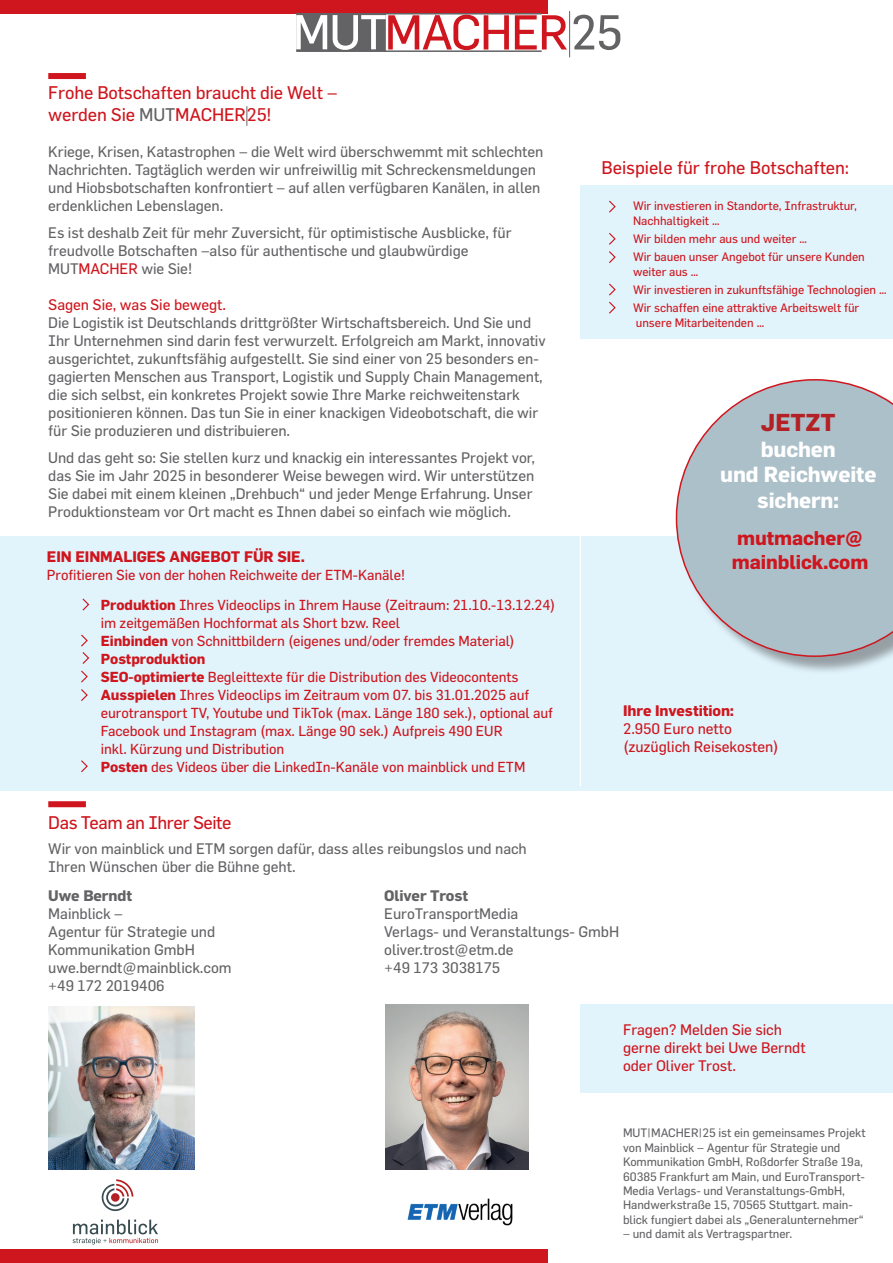
<style>
.page{position:relative;width:893px;height:1263px;background:#fff}
.page>*{position:absolute;margin:0;border:0;box-sizing:border-box;transform-origin:0 0}
.t1{font:700 24px "Flama";letter-spacing:-.005em;color:#b32125}
.t2{font:700 21.45px/25.8px "Flama";letter-spacing:-.005em;color:#fff;text-align:center}
.t3{font:700 19.5px/23.4px "Flama";letter-spacing:-.005em;color:#cf151d}
.t4{font:18px/21.6px "Flama";letter-spacing:-.01em;color:#cf151d}
.t5{font:15px/18px "Flama";letter-spacing:-.005em;color:#636366}
.t6{font:15px/18px "Flama";letter-spacing:-.005em;color:#cf151d}
.t7{font:700 15px "Flama";letter-spacing:-.005em;color:#cf151d}
.t8{font:700 15px "Flama";letter-spacing:-.005em;color:#636366}
.t9{font:14.25px/18px "Flama";letter-spacing:-.005em;color:#cf151d}
.t10{font:12px/14.4px "Flama";letter-spacing:-.005em;color:#636366}
.t11{font:12px/18px "Flama";letter-spacing:-.005em;color:#cf151d}
.s1{color:#636366}
.s2{color:#cf151d}
.s3{font-weight:700}
</style>
<div class="page">
<div style="left:580px;top:185px;width:313px;height:153px;background:#e1f4fc"></div>
<div style="left:48px;top:73px;width:38px;height:6px;background:#cf151d"></div>
<div style="left:0;top:0;width:547px;height:13px;background:#cf151d"></div>
<div style="left:0;top:1250px;width:547px;height:13px;background:#cf151d"></div>
<div style="left:0;top:536px;width:893px;height:254px;background:#e1f4fc"></div>
<svg style="left:609px;top:200px;width:7px;height:13px"></svg>
<svg style="left:609px;top:233px;width:7px;height:30px"></svg>
<svg style="left:609px;top:283px;width:7px;height:31px"></svg>
<img style="left:48px;top:1007px;width:146px;height:162px">
<img style="left:386px;top:1005px;width:143px;height:164px">
<div style="left:48px;top:801px;width:38px;height:6px;background:#cf151d"></div>
<div style="left:678px;top:381px;width:215px;height:295px;background:#231f20;opacity:.4"></div>
<svg style="left:676px;top:379px;width:217px;height:278px;background:#b6c5ce"></svg>
<svg style="left:247px;top:106px;width:1px;height:20px"></svg>
<img style="left:407px;top:1198px;width:106px;height:28px">
<svg style="left:73px;top:1219px;width:85px;height:25px"></svg>
<svg style="left:102px;top:1179px;width:31px;height:32px"></svg>
<div style="left:580px;top:1004px;width:313px;height:89px;background:#e1f4fc"></div>
<svg style="left:82px;top:598px;width:8px;height:13px"></svg>
<svg style="left:81px;top:634px;width:9px;height:67px"></svg>
<svg style="left:81px;top:760px;width:7px;height:13px"></svg>
<hr style="left:580px;top:503px;width:1px;height:283px;background:#fff">
<div style="left:296px;top:13px;width:90px;height:39px;background:#636366"></div>
<div style="left:384px;top:13px;width:158px;height:39px;border:2px solid #636366"></div>
<hr style="left:569px;top:11px;width:1px;height:46px;background:#636366">
<svg style="left:574px;top:15px;width:46px;height:35px"></svg>
<svg style="left:296px;top:15px;width:271px;height:35px"></svg>
<p class="t4" style="left:48px;top:82px;width:291px">Frohe Botschaften braucht die Welt – werden Sie <span class="s1">MUT</span>MACHER 25!</p>
<p class="t5" style="left:48px;top:142px;width:497px">Kriege, Krisen, Katastrophen – die Welt wird überschwemmt mit schlechten Nachrichten. Tagtäglich werden wir unfreiwillig mit Schreckensmeldungen und Hiobsbotschaften konfrontiert – auf allen verfügbaren Kanälen, in allen erdenklichen Lebenslagen.</p>
<p class="t5" style="left:48px;top:223px;width:465px">Es ist deshalb Zeit für mehr Zuversicht, für optimistische Ausblicke, für freudvolle Botschaften –also für authentische und glaubwürdige<br>MUT<span class="s2">MACHER</span> wie Sie!</p>
<p class="t6" style="left:48px;top:295px;width:179px">Sagen Sie, was Sie bewegt.</p>
<p class="t5" style="left:48px;top:313px;width:499px">Die Logistik ist Deutschlands drittgrößter Wirtschaftsbereich. Und Sie und Ihr Unternehmen sind darin fest verwurzelt. Erfolgreich am Markt, innovativ ausgerichtet, zukunftsfähig aufgestellt. Sie sind einer von 25 besonders en&shy;gagierten Menschen aus Transport, Logistik und Supply Chain Management, die sich selbst, ein konkretes Projekt sowie Ihre Marke reichweitenstark positionieren können. Das tun Sie in einer knackigen Videobotschaft, die wir für Sie produzieren und distribuieren.</p>
<p class="t5" style="left:48px;top:448px;width:488px">Und das geht so: Sie stellen kurz und knackig ein interessantes Projekt vor, das Sie im Jahr 2025 in besonderer Weise bewegen wird. Wir unterstützen Sie dabei mit einem kleinen „Drehbuch“ und jeder Menge Erfahrung. Unser Produktionsteam vor Ort macht es Ihnen dabei so einfach wie möglich.</p>
<p class="t7" style="left:47px;top:548px;width:260px">EIN EINMALIGES ANGEBOT FÜR SIE.</p>
<p class="t9" style="left:101px;top:560px;width:456px;line-height:30px;text-indent:-54px">Profitieren Sie von der hohen Reichweite der ETM-Kanäle!<br><span class="s3">Produktion</span> Ihres Videoclips in Ihrem Hause (Zeitraum: 21.10.-13.12.24)</p>
<p class="t9" style="left:101px;top:614px;width:454px">im zeitgemäßen Hochformat als Short bzw. Reel<br><span class="s3">Einbinden</span> von Schnittbildern (eigenes und/oder fremdes Material)<br><span class="s3">Postproduktion<br>SEO-optimierte</span> Begleittexte für die Distribution des Videocontents <span class="s3">Ausspielen</span> Ihres Videoclips im Zeitraum vom 07. bis 31.01.2025 auf eurotransport TV, Youtube und TikTok (max. Länge 180 sek.), optional auf Facebook und Instagram (max. Länge 90 sek.) Aufpreis 490 EUR<br>inkl. Kürzung und Distribution<br><span class="s3">Posten</span> des Videos über die LinkedIn-Kanäle von mainblick und ETM</p>
<p class="t4" style="left:48px;top:812px;width:185px">Das Team an Ihrer Seite</p>
<p class="t4" style="left:602px;top:156px;width:249px">Beispiele für frohe Botschaften:</p>
<p class="t11" style="left:633px;top:198px;width:225px;line-height:15px">Wir investieren in Standorte, Infrastruktur,<br>Nachhaltigkeit …</p>
<p class="t11" style="left:633px;top:229px;width:233px">Wir bilden mehr aus und weiter …<br>Wir bauen unser Angebot für unsere Kunden</p>
<p class="t11" style="left:633px;top:262px;width:256px">weiter aus …<br>Wir investieren in zukunftsfähige Technologien …<br>Wir schaffen eine attraktive Arbeitswelt für</p>
<p class="t11" style="left:636px;top:313px;width:130px">unsere Mitarbeitenden …</p>
<h1 class="t1" style="left:761px;top:408px;width:76px">JETZT</h1>
<h2 class="t2" style="left:720px;top:435px;width:158px">buchen<br>und Reichweite sichern:</h2>
<h3 class="t3" style="left:732px;top:526px;width:138px">mutmacher@ mainblick.com</h3>
<p class="t7" style="left:623px;top:702px;width:113px">Ihre Investition:</p>
<p class="t6" style="left:623px;top:720px;width:157px">2.950 Euro netto (zuzüglich Reisekosten)</p>
<p class="t5" style="left:48px;top:839px;width:480px">Wir von mainblick und ETM sorgen dafür, dass alles reibungslos und nach<br>Ihren Wünschen über die Bühne geht.</p>
<p class="t8" style="left:384px;top:887px;width:85px">Oliver Trost</p>
<p class="t5" style="left:384px;top:904px;width:237px">EuroTransportMedia<br>Verlags- und Veranstaltungs- GmbH oliver.trost@etm.de<br>+49 173 3038175</p>
<p class="t8" style="left:48px;top:887px;width:85px">Uwe Berndt</p>
<p class="t5" style="left:48px;top:904px;width:185px">Mainblick –<br>Agentur für Strategie und<br>Kommunikation GmbH uwe.berndt@mainblick.com +49 172 2019406</p>
<p class="t6" style="left:623px;top:1020px;width:184px">Fragen? Melden Sie sich gerne direkt bei Uwe Berndt oder Oliver Trost.</p>
<p class="t10" style="left:623px;top:1125px;width:244px">MUT|MACHER|25 ist ein gemeinsames Projekt von Mainblick – Agentur für Strategie und Kommunikation GmbH, Roßdorfer Straße 19a, 60385 Frankfurt am Main, und EuroTransport-Media Verlags- und Veranstaltungs-GmbH, Handwerkstraße 15, 70565 Stuttgart. main&shy;blick fungiert dabei als „Generalunternehmer“</p>
<p class="t10" style="left:623px;top:1226px;width:171px">– und damit als Vertragspartner.</p>
</div>
